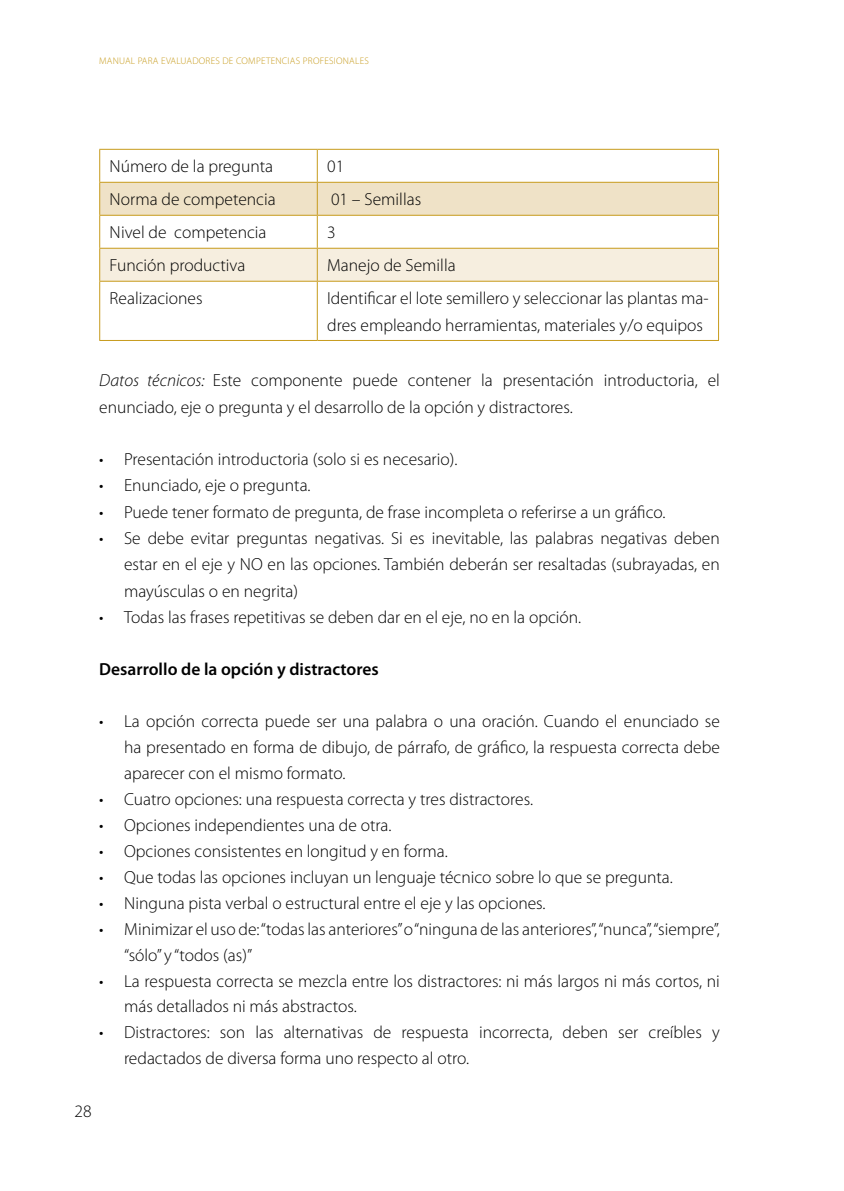
<style>
.page{position:relative;width:844px;height:1191px;background:#fff}
.page>*{position:absolute;margin:0;border:0;box-sizing:border-box;transform-origin:0 0}
.t1{font:300 17.5px/25.9px "Myriad Pro";color:#000}
.t2{font:600 17.5px "Myriad Pro";color:#000}
.t3{font:300 9.62px "Myriad Pro";letter-spacing:.025em;color:#c79b1c}
.s1{font-style:italic}
</style>
<div class="page">
<div style="left:100px;top:183px;width:618px;height:32px;background:#efe2c7"></div>
<div style="left:100px;top:249px;width:618px;height:32px;background:#f6eedf"></div>
<hr style="left:99px;top:149px;width:218px;height:1px;background:#c79b1c">
<hr style="left:99px;top:150px;width:1px;height:32px;background:#c79b1c">
<hr style="left:317px;top:149px;width:401px;height:1px;background:#c79b1c">
<hr style="left:317px;top:150px;width:1px;height:32px;background:#c79b1c">
<hr style="left:718px;top:150px;width:1px;height:32px;background:#c79b1c">
<hr style="left:99px;top:182px;width:218px;height:1px;background:#c79b1c">
<hr style="left:99px;top:183px;width:1px;height:32px;background:#c79b1c">
<hr style="left:317px;top:182px;width:401px;height:1px;background:#c79b1c">
<hr style="left:317px;top:183px;width:1px;height:32px;background:#c79b1c">
<hr style="left:718px;top:183px;width:1px;height:32px;background:#c79b1c">
<hr style="left:99px;top:215px;width:218px;height:1px;background:#c79b1c">
<hr style="left:99px;top:216px;width:1px;height:32px;background:#c79b1c">
<hr style="left:317px;top:215px;width:401px;height:1px;background:#c79b1c">
<hr style="left:317px;top:216px;width:1px;height:32px;background:#c79b1c">
<hr style="left:718px;top:216px;width:1px;height:32px;background:#c79b1c">
<hr style="left:99px;top:248px;width:218px;height:1px;background:#c79b1c">
<hr style="left:99px;top:249px;width:1px;height:32px;background:#c79b1c">
<hr style="left:317px;top:248px;width:401px;height:1px;background:#c79b1c">
<hr style="left:317px;top:249px;width:1px;height:32px;background:#c79b1c">
<hr style="left:718px;top:249px;width:1px;height:32px;background:#c79b1c">
<hr style="left:99px;top:281px;width:218px;height:1px;background:#c79b1c">
<hr style="left:99px;top:282px;width:1px;height:58px;background:#c79b1c">
<hr style="left:317px;top:281px;width:401px;height:1px;background:#c79b1c">
<hr style="left:317px;top:282px;width:1px;height:58px;background:#c79b1c">
<hr style="left:718px;top:282px;width:1px;height:58px;background:#c79b1c">
<hr style="left:99px;top:340px;width:218px;height:1px;background:#c79b1c">
<hr style="left:317px;top:340px;width:401px;height:1px;background:#c79b1c">
<p class="t3" style="left:99px;top:55px;width:271px">MANUAL PARA EVALUADORES DE COMPETENCIAS PROFESIONALES</p>
<p class="t1" style="left:110px;top:153px;width:165px">Número de la pregunta</p>
<p class="t1" style="left:327px;top:153px;width:19px">01</p>
<p class="t1" style="left:110px;top:186px;width:167px">Norma de competencia</p>
<p class="t1" style="left:331px;top:186px;width:92px">01 – Semillas</p>
<p class="t1" style="left:110px;top:219px;width:158px">Nivel de competencia</p>
<p class="t1" style="left:327px;top:219px;width:10px">3</p>
<p class="t1" style="left:110px;top:252px;width:137px">Función productiva</p>
<p class="t1" style="left:327px;top:252px;width:130px">Manejo de Semilla</p>
<p class="t1" style="left:110px;top:285px;width:94px">Realizaciones</p>
<p class="t1" style="left:327px;top:285px;width:383px">Identificar el lote semillero y seleccionar las plantas ma&shy;dres empleando herramientas, materiales y/o equipos</p>
<p class="t1" style="left:99px;top:367px;width:622px"><span class="s1">Datos técnicos:</span> Este componente puede contener la presentación introductoria, el enunciado, eje o pregunta y el desarrollo de la opción y distractores.</p>
<p class="t1" style="left:99px;top:446px;width:360px">• Presentación introductoria (solo si es necesario).</p>
<p class="t1" style="left:99px;top:472px;width:213px">• Enunciado, eje o pregunta.</p>
<p class="t1" style="left:99px;top:499px;width:567px">• Puede tener formato de pregunta, de frase incompleta o referirse a un gráfico.</p>
<p class="t1" style="left:124px;top:525px;width:597px;text-align:justify;text-indent:-25px">• Se debe evitar preguntas negativas. Si es inevitable, las palabras negativas deben estar en el eje y NO en las opciones. También deberán ser resaltadas (subrayadas, en mayúsculas o en negrita)</p>
<p class="t1" style="left:99px;top:604px;width:483px">• Todas las frases repetitivas se deben dar en el eje, no en la opción.</p>
<p class="t2" style="left:99px;top:658px;width:281px">Desarrollo de la opción y distractores</p>
<p class="t1" style="left:124px;top:708px;width:597px;text-align:justify;text-indent:-25px">• La opción correcta puede ser una palabra o una oración. Cuando el enunciado se ha presentado en forma de dibujo, de párrafo, de gráfico, la respuesta correcta debe aparecer con el mismo formato.</p>
<p class="t1" style="left:99px;top:786px;width:435px">• Cuatro opciones: una respuesta correcta y tres distractores.</p>
<p class="t1" style="left:99px;top:812px;width:294px">• Opciones independientes una de otra.</p>
<p class="t1" style="left:99px;top:838px;width:350px">• Opciones consistentes en longitud y en forma.</p>
<p class="t1" style="left:99px;top:864px;width:575px">• Que todas las opciones incluyan un lenguaje técnico sobre lo que se pregunta.</p>
<p class="t1" style="left:99px;top:890px;width:448px">• Ninguna pista verbal o estructural entre el eje y las opciones.</p>
<p class="t1" style="left:124px;top:915px;width:597px;text-indent:-25px">• Minimizar el uso de:“todas las anteriores”o“ninguna de las anteriores”,“nunca”,“siempre”, “sólo” y “todos (as)”</p>
<p class="t1" style="left:124px;top:967px;width:597px;text-indent:-25px">• La respuesta correcta se mezcla entre los distractores: ni más largos ni más cortos, ni más detallados ni más abstractos.</p>
<p class="t1" style="left:124px;top:1019px;width:597px;text-indent:-25px">• Distractores: son las alternativas de respuesta incorrecta, deben ser creíbles y redactados de diversa forma uno respecto al otro.</p>
<p class="t1" style="left:74px;top:1097px;width:19px">28</p>
</div>
